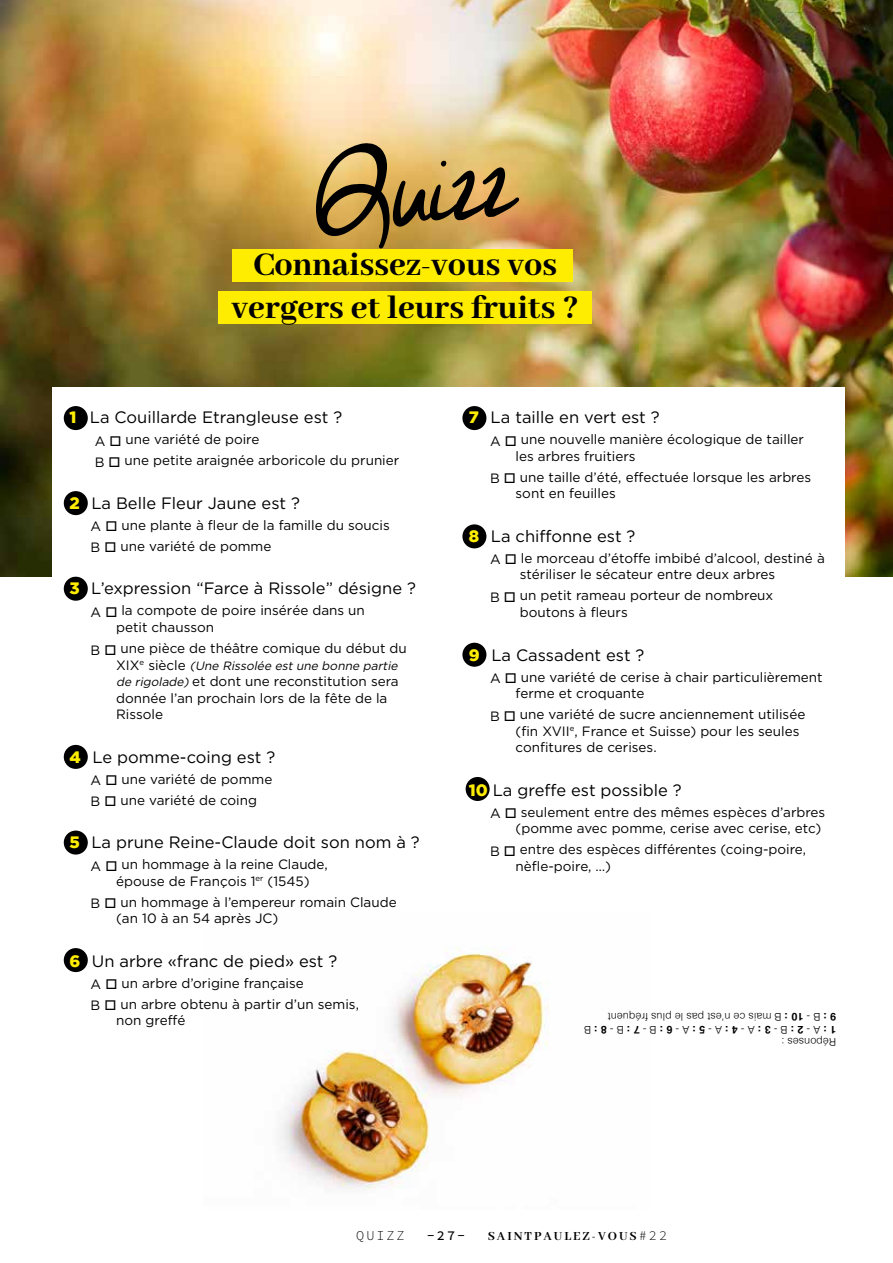
<style>
.page{position:relative;width:893px;height:1263px;background:#fff}
.page>*{position:absolute;margin:0;border:0;box-sizing:border-box;transform-origin:0 0}
.t1{font:134.85px "Cheddar Jack";color:#000}
.t2{font:800 36px/43.2px "Abhaya Libre";color:#000;text-align:center}
.t3{font:16.5px "Gotham HTF";color:#000}
.t4{font:13.5px/16.5px "Gotham HTF";color:#000}
.t5{font:700 13.5px "Abhaya Libre";letter-spacing:.15em;color:#000}
.t6{font:13.5px "Source Code Variable";letter-spacing:.145em;color:#000}
.t7{font:italic 12px "Gotham HTF";color:#000}
.t8{font:300 10.65px/12.8px "Helvetica";letter-spacing:.01em;color:#000}
.s1{font-family:"Gotham";font-weight:900;color:#ffed00}
.s2{font-style:normal;font-size:13.5px}
.s3{font-style:italic;font-size:12px}
.s4{font-weight:700}
.s5{font-family:"Source Code Variable";font-weight:400}
</style>
<div class="page">
<img style="left:280px;top:947px;width:269px;height:242px">
<img style="left:0;top:0;width:893px;height:577px">
<div style="left:52px;top:387px;width:793px;height:244px;background:#fff"></div>
<div style="left:64px;top:406px;width:24px;height:24px;background:#000;border-radius:50%"></div>
<div style="left:64px;top:577px;width:24px;height:24px;background:#000;border-radius:50%"></div>
<div style="left:64px;top:491px;width:24px;height:24px;background:#000;border-radius:50%"></div>
<div style="left:64px;top:745px;width:24px;height:24px;background:#000;border-radius:50%"></div>
<div style="left:64px;top:948px;width:24px;height:24px;background:#000;border-radius:50%"></div>
<div style="left:64px;top:830px;width:24px;height:24px;background:#000;border-radius:50%"></div>
<div style="left:462px;top:406px;width:24px;height:24px;background:#000;border-radius:50%"></div>
<div style="left:462px;top:643px;width:24px;height:24px;background:#000;border-radius:50%"></div>
<div style="left:462px;top:524px;width:24px;height:24px;background:#000;border-radius:50%"></div>
<div style="left:466px;top:777px;width:24px;height:24px;background:#000;border-radius:50%"></div>
<div style="left:232px;top:250px;width:341px;height:32px;background:#ffed00"></div>
<div style="left:218px;top:292px;width:373px;height:32px;background:#ffed00"></div>
<h1 class="t1" style="left:303px;top:123px;width:203px;rotate:-6deg">Quizz</h1>
<h2 class="t2" style="left:232px;top:244px;width:349px">Connaissez-vous vos vergers et leurs fruits ?</h2>
<p class="t3" style="left:69px;top:408px;width:274px"><span class="s1">1</span> . La Couillarde Etrangleuse est ?</p>
<p class="t4" style="left:95px;top:429px;width:306px;line-height:21px">A □ une variété de poire<br>B □ une petite araignée arboricole du prunier</p>
<p class="t3" style="left:69px;top:494px;width:232px"><span class="s1">2</span>- La Belle Fleur Jaune est ?</p>
<p class="t4" style="left:91px;top:514px;width:301px;line-height:21px">A □ une plante à fleur de la famille du soucis<br>B □ une variété de pomme</p>
<p class="t3" style="left:69px;top:579px;width:348px"><span class="s1">3</span>- L’expression “Farce à Rissole” désigne ?</p>
<p class="t4" style="left:116px;top:602px;width:250px;text-indent:-26px">A □ la compote de poire insérée dans un petit chausson</p>
<p class="t4" style="left:91px;top:640px;width:318px">B □ une pièce de théâtre comique du début du</p>
<p class="t7" style="left:116px;top:659px;width:286px"><span class="s2">X I X</span> <sup>e</sup> <span class="s2">s i è c l e</span> (Une Rissolée est une bonne partie</p>
<p class="t4" style="left:116px;top:673px;width:284px"><span class="s3">de rigolade)</span>et dont une reconstitution sera donnée l’an prochain lors de la fête de la<br>Rissole</p>
<p class="t3" style="left:69px;top:747px;width:207px"><span class="s1">4</span>- Le pomme-coing est ?</p>
<p class="t4" style="left:91px;top:768px;width:183px;line-height:21px">A □ une variété de pomme<br>B □ une variété de coing</p>
<p class="t3" style="left:69px;top:833px;width:352px"><span class="s1">5</span>- La prune Reine-Claude doit son nom à ?</p>
<p class="t4" style="left:91px;top:856px;width:239px;text-align:center">A □ un hommage à la reine Claude, épouse de François 1<sup>er</sup> (1545)</p>
<p class="t4" style="left:116px;top:893px;width:282px;text-indent:-26px">B □ un hommage à l’empereur romain Claude (an 10 à an 54 après JC)</p>
<p class="t3" style="left:69px;top:951px;width:269px"><span class="s1">6</span>- Un arbre «franc de pied» est ?</p>
<p class="t4" style="left:91px;top:972px;width:270px;line-height:21px">A □ un arbre d’origine française<br>B □ un arbre obtenu à partir d’un semis,</p>
<p class="t4" style="left:116px;top:1012px;width:71px">non greffé</p>
<p class="t3" style="left:469px;top:408px;width:192px"><span class="s1">7</span>- La taille en vert est ?</p>
<p class="t4" style="left:516px;top:431px;width:290px;text-indent:-26px">A □ une nouvelle manière écologique de tailler les arbres fruitiers</p>
<p class="t4" style="left:516px;top:469px;width:297px;text-indent:-26px">B □ une taille d’été, effectuée lorsque les arbres sont en feuilles</p>
<p class="t3" style="left:469px;top:527px;width:168px"><span class="s1">8</span>- La chiffonne est ?</p>
<p class="t4" style="left:520px;top:550px;width:306px;text-indent:-30px">A □ le morceau d’étoffe imbibé d’alcool, destiné à stériliser le sécateur entre deux arbres</p>
<p class="t4" style="left:520px;top:587px;width:255px;text-indent:-30px">B □ un petit rameau porteur de nombreux boutons à fleurs</p>
<p class="t3" style="left:469px;top:645px;width:177px"><span class="s1">9</span>- La Cassadent est ?</p>
<p class="t4" style="left:516px;top:668px;width:309px;text-indent:-26px">A □ une variété de cerise à chair particulièrement ferme et croquante</p>
<p class="t4" style="left:516px;top:706px;width:291px;text-indent:-26px">B □ une variété de sucre anciennement utilisée (fin XVII<sup>e</sup>, France et Suisse) pour les seules confitures de cerises.</p>
<p class="t3" style="left:469px;top:780px;width:214px"><span class="s1">10</span> La greffe est possible ?</p>
<p class="t4" style="left:490px;top:803px;width:337px;text-align:right">A □ seulement entre des mêmes espèces d’arbres (pomme avec pomme, cerise avec cerise, etc)</p>
<p class="t4" style="left:516px;top:841px;width:292px;text-indent:-26px">B □ entre des espèces différentes (coing-poire, nèfle-poire, …)</p>
<p class="t8" style="left:836px;top:1049px;width:254px;rotate:-180deg">Réponses :<br><span class="s4">1 :</span> A - <span class="s4">2 :</span> B - <span class="s4">3 :</span> A - <span class="s4">4 :</span> A - <span class="s4">5 :</span> A - <span class="s4">6 :</span> B - <span class="s4">7 :</span> B - <span class="s4">8 :</span> B<br><span class="s4">9 :</span> B - <span class="s4">10 :</span> B mais ce n’est pas le plus fréquent</p>
<p class="t6" style="left:356px;top:1226px;width:50px">QUIZZ</p>
<p class="t6" style="left:427px;top:1226px;width:40px">-27-</p>
<p class="t5" style="left:488px;top:1229px;width:181px">SAINTPAULEZ-VOUS<span class="s5">#22</span></p>
</div>
